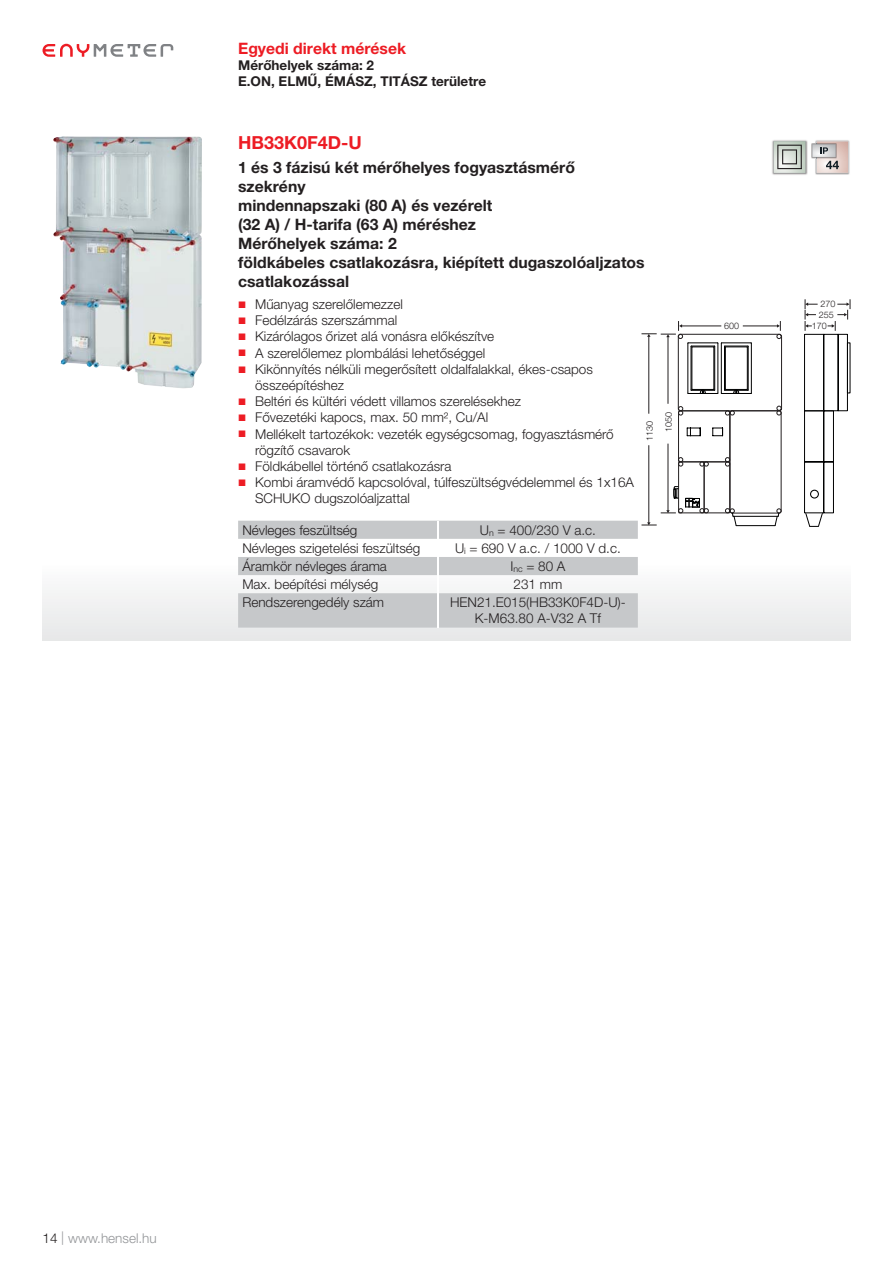
<style>
.page{position:relative;width:893px;height:1263px;background:#fff}
.page>*{position:absolute;margin:0;border:0;box-sizing:border-box;transform-origin:0 0}
.t1{font:700 18px "Helvetica Neue LT Pro";color:#ed1c24}
.t2{font:700 15.75px/18.9px "Helvetica Neue LT Pro";color:#231f20}
.t3{font:700 15.75px "Helvetica Neue LT Pro";color:#ed1c24}
.t4{font:300 13.5px/16.2px "Helvetica Neue LT Pro";color:#231f20}
.t5{font:700 13.5px/16.2px "Helvetica Neue LT Pro";color:#231f20}
.t6{font:300 13.5px "Helvetica Neue LT Pro";color:#939598}
.t7{font:300 9px "Helvetica Neue LT Pro";color:#231f20}
.s1{color:#231f20}
</style>
<div class="page">
<div style="left:43px;top:564px;width:807px;height:76px;background:linear-gradient(to bottom,#fdfdfd,#e7e8e8)"></div>
<img style="left:53px;top:136px;width:149px;height:252px">
<img style="left:772px;top:140px;width:35px;height:35px">
<svg style="left:773px;top:141px;width:33px;height:32px"></svg>
<img style="left:815px;top:140px;width:35px;height:35px">
<img style="left:811px;top:143px;width:1px;height:15px">
<svg style="left:812px;top:141px;width:36px;height:32px"></svg>
<hr style="left:743px;top:326px;width:34px;height:1px;background:#231f20">
<hr style="left:668px;top:337px;width:1px;height:67px;background:#231f20">
<hr style="left:648px;top:336px;width:1px;height:78px;background:#231f20">
<svg style="left:776px;top:321px;width:6px;height:18px"></svg>
<div style="left:678px;top:334px;width:104px;height:77px;border:1px solid #231f20;border-radius:2px"></div>
<hr style="left:692px;top:347px;width:1px;height:42px;background:#000101">
<hr style="left:691px;top:346px;width:1px;height:44px;background:#000101">
<hr style="left:714px;top:346px;width:1px;height:44px;background:#000101">
<hr style="left:688px;top:343px;width:1px;height:50px;background:#000101">
<hr style="left:718px;top:343px;width:1px;height:50px;background:#000101">
<hr style="left:725px;top:347px;width:1px;height:42px;background:#000101">
<hr style="left:747px;top:347px;width:1px;height:42px;background:#000101">
<hr style="left:724px;top:346px;width:1px;height:44px;background:#000101">
<hr style="left:748px;top:346px;width:1px;height:44px;background:#000101">
<hr style="left:721px;top:343px;width:1px;height:50px;background:#000101">
<hr style="left:751px;top:343px;width:1px;height:50px;background:#000101">
<svg style="left:641px;top:321px;width:111px;height:27px"></svg>
<svg style="left:776px;top:406px;width:6px;height:9px"></svg>
<div style="left:730px;top:410px;width:51px;height:103px;border:1px solid #231f20;border-radius:2px"></div>
<hr style="left:736px;top:525px;width:39px;height:1px;background:#000101">
<hr style="left:733px;top:516px;width:45px;height:1px;background:#000101">
<svg style="left:774px;top:508px;width:7px;height:19px"></svg>
<svg style="left:804px;top:299px;width:47px;height:228px"></svg>
<div style="left:810px;top:490px;width:9px;height:8px;border:1px solid #000;border-radius:50%"></div>
<svg style="left:43px;top:44px;width:130px;height:13px"></svg>
<svg style="left:238px;top:389px;width:514px;height:239px"></svg>
<p class="t3" style="left:238px;top:43px;width:169px">Egyedi direkt mérések</p>
<p class="t5" style="left:238px;top:59px;width:250px">Mérőhelyek száma: 2<br>E.ON, ELMŰ, ÉMÁSZ, TITÁSZ területre</p>
<h1 class="t1" style="left:238px;top:136px;width:125px">HB33K0F4D-U</h1>
<p class="t2" style="left:238px;top:160px;width:408px">1 és 3 fázisú két mérőhelyes fogyasztásmérő szekrény<br>mindennapszaki (80 A) és vezérelt<br>(32 A) / H-tarifa (63 A) méréshez<br>Mérőhelyek száma: 2<br>földkábeles csatlakozásra, kiépített dugaszolóaljzatos csatlakozással</p>
<p class="t4" style="left:255px;top:298px;width:380px">Műanyag szerelőlemezzel<br>Fedélzárás szerszámmal<br>Kizárólagos őrizet alá vonásra előkészítve<br>A szerelőlemez plombálási lehetőséggel<br>Kikönnyítés nélküli megerősített oldalfalakkal, ékes-csapos összeépítéshez<br>Beltéri és kültéri védett villamos szerelésekhez<br>Fővezetéki kapocs, max. 50 mm², Cu/Al<br>Mellékelt tartozékok: vezeték egységcsomag, fogyasztásmérő rögzítő csavarok<br>Földkábellel történő csatlakozásra<br>Kombi áramvédő kapcsolóval, túlfeszültségvédelemmel és 1x16A SCHUKO dugszolóaljzattal</p>
<p class="t4" style="left:242px;top:523px;width:117px">Névleges feszültség</p>
<p class="t4" style="left:480px;top:523px;width:118px">U<sub>n</sub> = 400/230 V a.c.</p>
<p class="t4" style="left:242px;top:541px;width:180px">Névleges szigetelési feszültség</p>
<p class="t4" style="left:455px;top:541px;width:167px">U<sub>i</sub> = 690 V a.c. / 1000 V d.c.</p>
<p class="t4" style="left:242px;top:560px;width:146px">Áramkör névleges árama</p>
<p class="t4" style="left:510px;top:560px;width:57px">I<sub>nc</sub> = 80 A</p>
<p class="t4" style="left:242px;top:578px;width:138px">Max. beépítési mélység</p>
<p class="t4" style="left:513px;top:578px;width:50px">231 mm</p>
<p class="t4" style="left:242px;top:596px;width:143px">Rendszerengedély szám</p>
<p class="t4" style="left:450px;top:596px;width:177px;text-align:center">HEN21.E015(HB33K0F4D-U)-<br>K-M63.80 A-V32 A Tf</p>
<p class="t7" style="left:646px;top:441px;width:22px;rotate:-90deg">1130</p>
<p class="t7" style="left:666px;top:432px;width:22px;rotate:-90deg">1050</p>
<p class="t7" style="left:724px;top:323px;width:17px">600</p>
<p class="t7" style="left:820px;top:301px;width:17px">270</p>
<p class="t7" style="left:819px;top:311px;width:17px">255</p>
<p class="t7" style="left:812px;top:323px;width:17px">170</p>
<p class="t6" style="left:43px;top:1233px;width:116px"><span class="s1">14</span> | www.hensel.hu</p>
</div>
